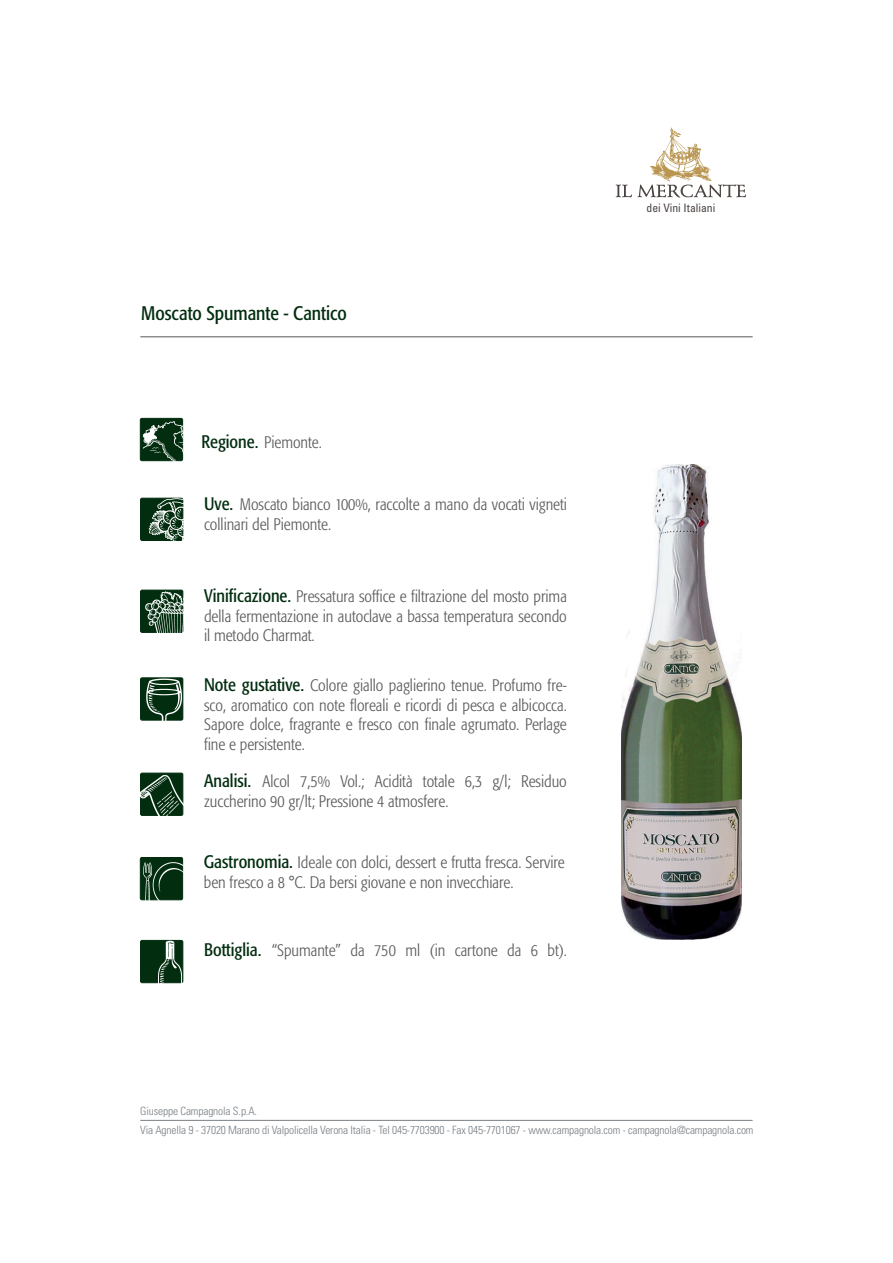
<style>
.page{position:relative;width:893px;height:1263px;background:#fff}
.page>*{position:absolute;margin:0;border:0;box-sizing:border-box;transform-origin:0 0}
.t1{font:condensed 19.5px "Formata";color:#022d0f}
.t2{font:300 condensed 16.5px/19.5px "Formata";color:#57585a}
.t3{font:condensed 11.7px "Univers LT Std";color:#4a4341}
.t4{font:300 condensed 11.4px/19.5px "Univers";letter-spacing:-.01em;color:#797f84}
.s1{font-weight:400;font-size:18px;color:#022d0f}
</style>
<div class="page">
<div style="left:141px;top:678px;width:42px;height:42px;background:#022d0f;border-radius:2px"></div>
<div style="left:140px;top:678px;width:43px;height:42px;border:1px solid #022d0f;border-radius:2px"></div>
<img style="left:147px;top:678px;width:37px;height:43px">
<div style="left:140px;top:773px;width:43px;height:43px;border:1px solid #022d0f;border-radius:2px"></div>
<img style="left:140px;top:774px;width:44px;height:42px">
<div style="left:140px;top:857px;width:43px;height:43px;background:#022d0f;border-radius:2px"></div>
<div style="left:140px;top:857px;width:43px;height:43px;border:1px solid #022d0f;border-radius:2px"></div>
<img style="left:144px;top:860px;width:40px;height:41px">
<div style="left:141px;top:940px;width:42px;height:43px;background:#022d0f;border-radius:2px"></div>
<div style="left:140px;top:940px;width:43px;height:43px;border:1px solid #022d0f;border-radius:2px"></div>
<img style="left:155px;top:941px;width:29px;height:43px">
<div style="left:141px;top:498px;width:42px;height:42px;background:#022d0f;border-radius:2px"></div>
<div style="left:140px;top:498px;width:43px;height:43px;border:1px solid #022d0f;border-radius:2px"></div>
<img style="left:148px;top:502px;width:36px;height:39px">
<div style="left:141px;top:590px;width:42px;height:42px;background:#022d0f;border-radius:2px"></div>
<div style="left:140px;top:590px;width:43px;height:43px;border:1px solid #022d0f;border-radius:2px"></div>
<img style="left:146px;top:591px;width:38px;height:42px">
<hr style="left:140px;top:1120px;width:613px;height:1px;background:#797f84">
<hr style="left:140px;top:337px;width:613px;height:1px;background:#57585a">
<svg style="left:616px;top:128px;width:130px;height:69px"></svg>
<div style="left:140px;top:418px;width:43px;height:43px;background:#022d0f;border-radius:2px"></div>
<div style="left:140px;top:418px;width:43px;height:43px;border:1px solid #022d0f;border-radius:2px"></div>
<img style="left:143px;top:421px;width:41px;height:81px">
<img style="left:143px;top:426px;width:14px;height:18px">
<img style="left:622px;top:465px;width:120px;height:475px">
<p class="t1" style="left:141px;top:302px;width:207px">Moscato Spumante - Cantico</p>
<p class="t2" style="left:202px;top:432px;width:122px"><span class="s1">Regione.</span> Piemonte.</p>
<p class="t2" style="left:204px;top:495px;width:364px"><span class="s1">Uve.</span> Moscato bianco 100%, raccolte a mano da vocati vigneti collinari del Piemonte.</p>
<p class="t2" style="left:204px;top:587px;width:364px;text-align:justify"><span class="s1">Vinificazione.</span> Pressatura soffice e filtrazione del mosto prima della fermentazione in autoclave a bassa temperatura secondo il metodo Charmat.</p>
<p class="t2" style="left:204px;top:676px;width:364px;text-align:justify"><span class="s1">Note gustative.</span> Colore giallo paglierino tenue. Profumo fre&shy;sco, aromatico con note floreali e ricordi di pesca e albicocca.<br>Sapore dolce, fragrante e fresco con finale agrumato. Perlage fine e persistente.</p>
<p class="t2" style="left:204px;top:772px;width:364px"><span class="s1">Analisi.</span> Alcol 7,5% Vol.; Acidità totale 6,3 g/l; Residuo zuccherino 90 gr/lt; Pressione 4 atmosfere.</p>
<p class="t2" style="left:204px;top:853px;width:362px"><span class="s1">Gastronomia.</span> Ideale con dolci, dessert e frutta fresca. Servire ben fresco a 8 °C. Da bersi giovane e non invecchiare.</p>
<p class="t2" style="left:204px;top:941px;width:364px"><span class="s1">Bottiglia.</span> “Spumante” da 750 ml (in cartone da 6 bt).</p>
<p class="t3" style="left:646px;top:200px;width:70px">dei Vini Italiani</p>
<p class="t4" style="left:140px;top:1101px;width:615px">Giuseppe Campagnola S.p.A.<br>Via Agnella 9 - 37020 Marano di Valpolicella Verona Italia - Tel 045-7703900 - Fax 045-7701067 - www.campagnola.com - campagnola@campagnola.com</p>
</div>
